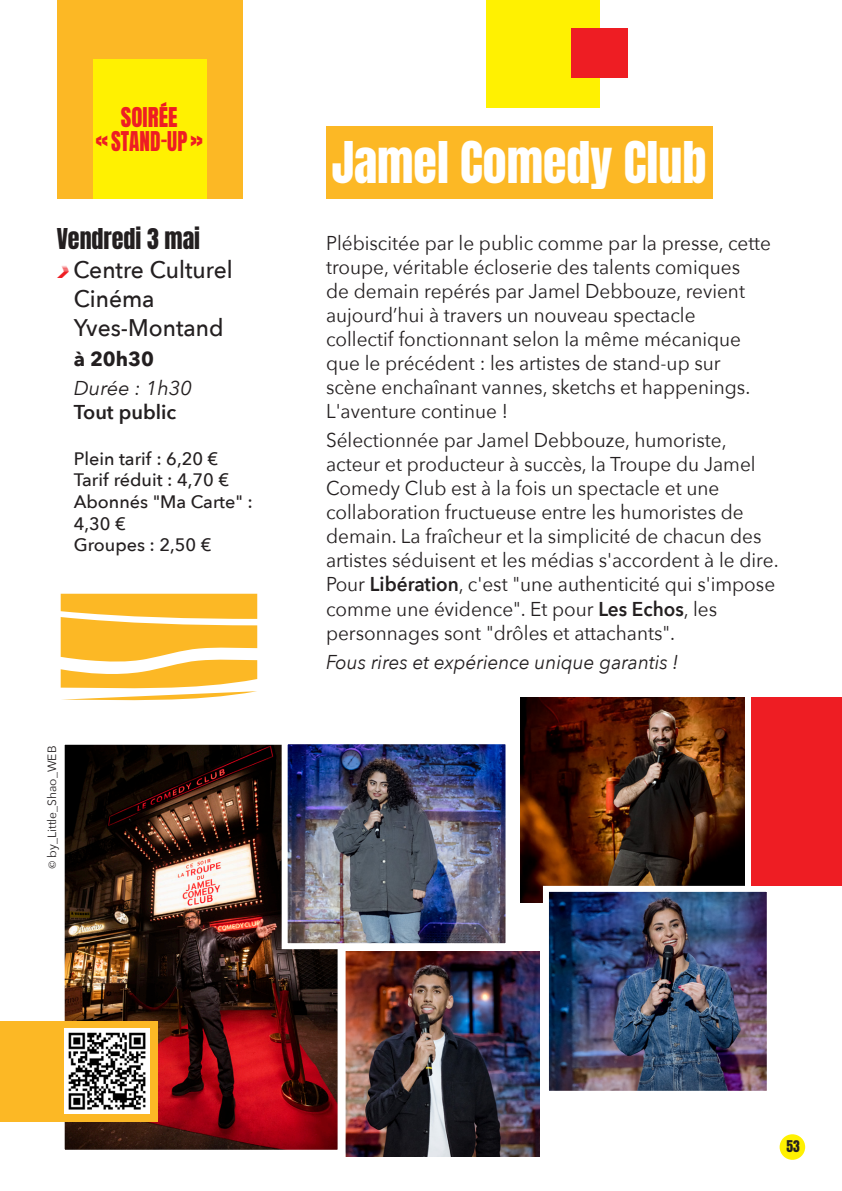
<style>
.page{position:relative;width:842px;height:1191px;background:#fff}
.page>*{position:absolute;margin:0;border:0;box-sizing:border-box;transform-origin:0 0}
.t1{font:48px "Anton";color:#fff}
.t2{font:500 24px "Avenir Next";color:#231f20;scale:.95 1}
.t3{font:24px "Anton";color:#231f20}
.t4{font:22.8px "Anton";letter-spacing:.005em;color:#ee1d23;scale:.93 1}
.t5{font:22.8px "Anton";letter-spacing:.005em;color:#ee1d23}
.t6{font:20px/24px "Avenir Next";color:#231f20;scale:.95 1}
.t7{font:italic 20px "Avenir Next";color:#231f20;scale:.95 1}
.t8{font:italic 20px "Avenir Next";color:#231f20}
.t9{font:600 20px "Avenir Next";color:#231f20}
.t10{font:700 20px "Avenir Next";color:#231f20}
.t11{font:500 18px "Avenir Next";color:#231f20}
.t12{font:13.6px "Anton";color:#231f20}
.t13{font:12px "Avenir Next";color:#231f20}
.s1{font-family:"Airstrike Half Tone";font-weight:400;color:#ee1d23}
.s2{font-family:"Minion Pro"}
.s3{font-weight:600}
</style>
<div class="page">
<div style="left:57px;top:0;width:186px;height:199px;background:#fcb825"></div>
<div style="left:93px;top:59px;width:113px;height:140px;background:#fff101"></div>
<div style="left:326px;top:127px;width:386px;height:72px;background:#fcb825"></div>
<svg style="left:61px;top:594px;width:196px;height:107px"></svg>
<img style="left:520px;top:697px;width:224px;height:205px">
<img style="left:550px;top:893px;width:216px;height:196px">
<div style="left:543px;top:886px;width:230px;height:210px;border:6px solid #fff"></div>
<img style="left:346px;top:951px;width:194px;height:205px">
<img style="left:66px;top:745px;width:271px;height:403px">
<div style="left:57px;top:736px;width:289px;height:421px;border:8px solid #fff"></div>
<img style="left:289px;top:745px;width:215px;height:197px">
<div style="left:282px;top:738px;width:229px;height:211px;border:6px solid #fff"></div>
<div style="left:751px;top:697px;width:91px;height:189px;background:#ee1d23"></div>
<div style="left:486px;top:0;width:113px;height:108px;background:#fff101"></div>
<div style="left:571px;top:28px;width:56px;height:49px;background:#ee1d23"></div>
<div style="left:780px;top:1134px;width:25px;height:25px;background:#fff101;border-radius:50%"></div>
<div style="left:0;top:1020px;width:157px;height:101px;background:#fcb825"></div>
<img style="left:64px;top:1028px;width:86px;height:85px">
<p class="t5" style="left:121px;top:106px;width:58px">SOIRÉE</p>
<p class="t4" style="left:96px;top:130px;width:117px">« STAND-UP »</p>
<p class="t3" style="left:57px;top:227px;width:145px">Vendredi 3 mai</p>
<p class="t2" style="left:57px;top:249px;width:187px"><span class="s1">&gt;</span> Centre Culturel</p>
<p class="t2" style="left:74px;top:278px;width:87px">Cinéma</p>
<p class="t2" style="left:74px;top:307px;width:159px">Yves-Montand</p>
<p class="t10" style="left:74px;top:341px;width:82px">à 20h30</p>
<p class="t8" style="left:74px;top:371px;width:120px">Durée : 1h30</p>
<p class="t9" style="left:74px;top:395px;width:104px">Tout public</p>
<p class="t11" style="left:74px;top:443px;width:146px">Plein tarif : 6,20 €</p>
<p class="t11" style="left:74px;top:465px;width:157px">Tarif réduit : 4,70 €</p>
<p class="t11" style="left:74px;top:486px;width:181px">Abonnés "Ma Carte" :</p>
<p class="t11" style="left:74px;top:508px;width:54px">4,30 €</p>
<p class="t11" style="left:74px;top:529px;width:139px">Groupes : 2,50 €</p>
<p class="t13" style="left:42px;top:869px;width:125px;rotate:-90deg"><span class="s2">©</span> by_Little_Shao_WEB</p>
<p class="t1" style="left:332px;top:139px;width:376px">Jamel Comedy Club</p>
<p class="t6" style="left:326px;top:230px;width:470px">Plébiscitée par le public comme par la presse, cette troupe, véritable écloserie des talents comiques<br>de demain repérés par Jamel Debbouze, revient aujourd’hui à travers un nouveau spectacle<br>collectif fonctionnant selon la même mécanique que le précédent : les artistes de stand-up sur scène enchaînant vannes, sketchs et happenings.<br>L'aventure continue !</p>
<p class="t6" style="left:326px;top:427px;width:478px">Sélectionnée par Jamel Debbouze, humoriste, acteur et producteur à succès, la Troupe du Jamel Comedy Club est à la fois un spectacle et une collaboration fructueuse entre les humoristes de demain. La fraîcheur et la simplicité de chacun des artistes séduisent et les médias s'accordent à le dire.<br>Pour <span class="s3">Libération</span>, c'est "une authenticité qui s'impose comme une évidence". Et pour <span class="s3">Les Echos</span>, les personnages sont "drôles et attachants".</p>
<p class="t7" style="left:326px;top:645px;width:372px">Fous rires et expérience unique garantis !</p>
<p class="t12" style="left:786px;top:1139px;width:15px">53</p>
</div>
